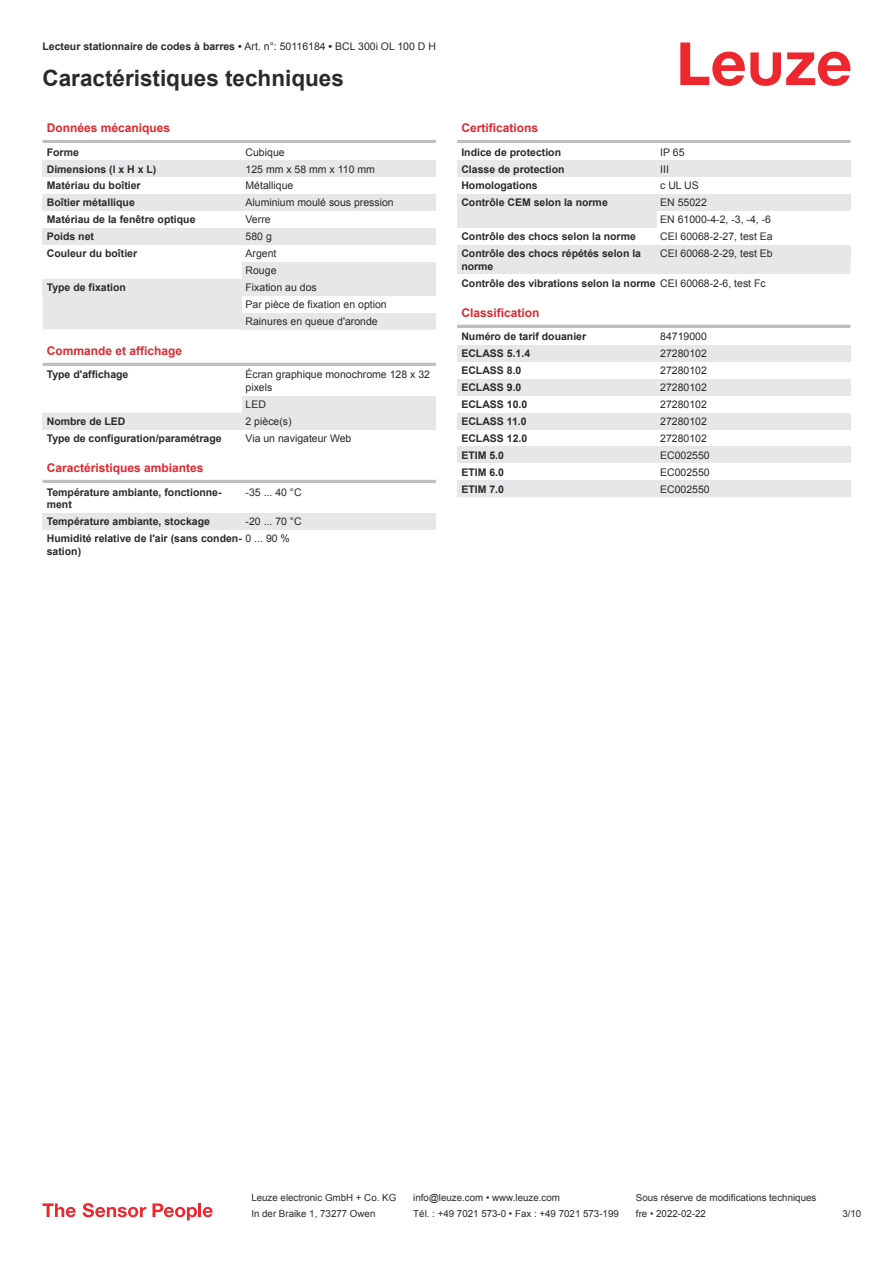
<style>
.page{position:relative;width:893px;height:1263px;background:#fff}
.page>*{position:absolute;margin:0;border:0;box-sizing:border-box;transform-origin:0 0}
.t1{font:700 22.5px "Arial";color:#2b292a}
.t2{font:700 12px "Arial";color:#db2a30}
.t3{font:700 10.5px/12.6px "Arial";color:#2b292a}
.t4{font:10.5px/17px "Arial";color:#2b292a}
.t5{font:9.75px "Arial";color:#2b292a}
.s1{font-weight:400}
</style>
<div class="page">
<svg style="left:680px;top:43px;width:170px;height:43px"></svg>
<div style="left:43px;top:296px;width:393px;height:34px;background:#e6e7e9"></div>
<hr style="left:43px;top:140px;width:393px;height:3px;background:#bdbfc1">
<div style="left:43px;top:160px;width:199px;height:17px;background:#e6e7e9"></div>
<div style="left:242px;top:160px;width:194px;height:17px;background:#e6e7e9"></div>
<div style="left:43px;top:194px;width:199px;height:17px;background:#e6e7e9"></div>
<div style="left:242px;top:194px;width:194px;height:17px;background:#e6e7e9"></div>
<div style="left:43px;top:228px;width:199px;height:17px;background:#e6e7e9"></div>
<div style="left:242px;top:228px;width:194px;height:17px;background:#e6e7e9"></div>
<div style="left:242px;top:262px;width:194px;height:17px;background:#e6e7e9"></div>
<div style="left:43px;top:279px;width:199px;height:17px;background:#e6e7e9"></div>
<div style="left:242px;top:279px;width:194px;height:50px;background:#e6e7e9"></div>
<div style="left:242px;top:296px;width:194px;height:16px;background:#fff"></div>
<hr style="left:43px;top:363px;width:393px;height:3px;background:#bdbfc1">
<div style="left:242px;top:396px;width:194px;height:17px;background:#e6e7e9"></div>
<div style="left:43px;top:413px;width:199px;height:17px;background:#e6e7e9"></div>
<div style="left:242px;top:413px;width:194px;height:17px;background:#e6e7e9"></div>
<hr style="left:43px;top:480px;width:393px;height:3px;background:#bdbfc1">
<div style="left:43px;top:513px;width:199px;height:17px;background:#e6e7e9"></div>
<div style="left:242px;top:513px;width:194px;height:17px;background:#e6e7e9"></div>
<div style="left:457px;top:211px;width:393px;height:63px;background:#e6e7e9"></div>
<hr style="left:457px;top:140px;width:393px;height:3px;background:#bdbfc1">
<div style="left:457px;top:160px;width:200px;height:17px;background:#e6e7e9"></div>
<div style="left:657px;top:160px;width:193px;height:17px;background:#e6e7e9"></div>
<div style="left:457px;top:194px;width:200px;height:17px;background:#e6e7e9"></div>
<div style="left:657px;top:194px;width:193px;height:17px;background:#e6e7e9"></div>
<div style="left:657px;top:211px;width:193px;height:17px;background:#fff"></div>
<div style="left:457px;top:228px;width:200px;height:17px;background:#fff"></div>
<div style="left:657px;top:228px;width:193px;height:17px;background:#fff"></div>
<div style="left:457px;top:245px;width:200px;height:29px;background:#e6e7e9"></div>
<div style="left:657px;top:245px;width:193px;height:17px;background:#e6e7e9"></div>
<hr style="left:457px;top:325px;width:393px;height:3px;background:#bdbfc1">
<div style="left:457px;top:345px;width:200px;height:17px;background:#e6e7e9"></div>
<div style="left:657px;top:345px;width:193px;height:17px;background:#e6e7e9"></div>
<div style="left:457px;top:379px;width:200px;height:17px;background:#e6e7e9"></div>
<div style="left:657px;top:379px;width:193px;height:17px;background:#e6e7e9"></div>
<div style="left:457px;top:413px;width:200px;height:17px;background:#e6e7e9"></div>
<div style="left:657px;top:413px;width:193px;height:17px;background:#e6e7e9"></div>
<div style="left:457px;top:446px;width:200px;height:17px;background:#e6e7e9"></div>
<div style="left:657px;top:446px;width:193px;height:17px;background:#e6e7e9"></div>
<div style="left:457px;top:480px;width:200px;height:17px;background:#e6e7e9"></div>
<div style="left:657px;top:480px;width:193px;height:17px;background:#e6e7e9"></div>
<svg style="left:43px;top:1203px;width:33px;height:14px"></svg>
<svg style="left:83px;top:1203px;width:63px;height:14px"></svg>
<svg style="left:153px;top:1203px;width:44px;height:17px"></svg>
<hr style="left:198px;top:1203px;width:3px;height:14px;background:#ed272d">
<svg style="left:203px;top:1207px;width:10px;height:10px"></svg>
<p class="t3" style="left:43px;top:41px;width:395px">Lecteur stationnaire de codes à barres • <span class="s1">Art. n°: 50116184</span> • <span class="s1">BCL 300i OL 100 D H</span></p>
<h1 class="t1" style="left:43px;top:70px;width:303px">Caractéristiques techniques</h1>
<p class="t2" style="left:47px;top:123px;width:125px">Données mécaniques</p>
<p class="t3" style="left:47px;top:147px;width:34px">Forme</p>
<p class="t4" style="left:246px;top:144px;width:41px">Cubique</p>
<p class="t3" style="left:47px;top:164px;width:111px">Dimensions (l x H x L)</p>
<p class="t4" style="left:246px;top:161px;width:131px">125 mm x 58 mm x 110 mm</p>
<p class="t3" style="left:47px;top:180px;width:95px">Matériau du boîtier</p>
<p class="t4" style="left:246px;top:178px;width:49px">Métallique</p>
<p class="t3" style="left:47px;top:197px;width:90px">Boîtier métallique</p>
<p class="t4" style="left:246px;top:195px;width:150px">Aluminium moulé sous pression</p>
<p class="t3" style="left:47px;top:214px;width:150px">Matériau de la fenêtre optique</p>
<p class="t4" style="left:246px;top:212px;width:27px">Verre</p>
<p class="t3" style="left:47px;top:231px;width:49px">Poids net</p>
<p class="t4" style="left:246px;top:229px;width:28px">580 g</p>
<p class="t3" style="left:47px;top:248px;width:92px">Couleur du boîtier</p>
<p class="t4" style="left:246px;top:246px;width:32px">Argent<br>Rouge</p>
<p class="t3" style="left:47px;top:282px;width:81px">Type de fixation</p>
<p class="t4" style="left:246px;top:280px;width:143px">Fixation au dos<br>Par pièce de fixation en option<br>Rainures en queue d'aronde</p>
<p class="t2" style="left:47px;top:346px;width:137px">Commande et affichage</p>
<p class="t3" style="left:47px;top:369px;width:83px">Type d'affichage</p>
<p class="t4" style="left:246px;top:369px;width:186px;line-height:12.6px">Écran graphique monochrome 128 x 32 pixels</p>
<p class="t4" style="left:246px;top:397px;width:22px">LED</p>
<p class="t3" style="left:47px;top:416px;width:80px">Nombre de LED</p>
<p class="t4" style="left:246px;top:414px;width:48px">2 pièce(s)</p>
<p class="t3" style="left:47px;top:433px;width:176px">Type de configuration/paramétrage</p>
<p class="t4" style="left:246px;top:431px;width:107px">Via un navigateur Web</p>
<p class="t2" style="left:47px;top:463px;width:158px">Caractéristiques ambiantes</p>
<p class="t3" style="left:47px;top:487px;width:176px">Température ambiante, fonctionne&shy;ment</p>
<p class="t4" style="left:246px;top:484px;width:58px">-35 ... 40 °C</p>
<p class="t3" style="left:47px;top:516px;width:165px">Température ambiante, stockage</p>
<p class="t3" style="left:47px;top:514px;width:256px;line-height:17px;text-indent:199px"><span class="s1">-20 ... 70 °C<br></span>Humidité relative de l'air (sans conden- <span class="s1">0 ... 90 %</span></p>
<p class="t3" style="left:47px;top:546px;width:36px">sation)</p>
<p class="t2" style="left:461px;top:123px;width:78px">Certifications</p>
<p class="t3" style="left:461px;top:147px;width:101px">Indice de protection</p>
<p class="t4" style="left:660px;top:144px;width:26px">IP 65</p>
<p class="t3" style="left:461px;top:164px;width:105px">Classe de protection</p>
<p class="t4" style="left:660px;top:161px;width:10px">III</p>
<p class="t3" style="left:461px;top:180px;width:78px">Homologations</p>
<p class="t4" style="left:660px;top:178px;width:40px">c UL US</p>
<p class="t3" style="left:461px;top:197px;width:148px">Contrôle CEM selon la norme</p>
<p class="t4" style="left:660px;top:195px;width:112px">EN 55022<br>EN 61000-4-2, -3, -4, -6</p>
<p class="t3" style="left:461px;top:231px;width:176px">Contrôle des chocs selon la norme</p>
<p class="t4" style="left:660px;top:229px;width:114px">CEI 60068-2-27, test Ea</p>
<p class="t3" style="left:461px;top:248px;width:181px">Contrôle des chocs répétés selon la norme</p>
<p class="t4" style="left:660px;top:246px;width:114px">CEI 60068-2-29, test Eb</p>
<p class="t3" style="left:461px;top:278px;width:306px">Contrôle des vibrations selon la norme <span class="s1">CEI 60068-2-6, test Fc</span></p>
<p class="t2" style="left:461px;top:308px;width:80px">Classification</p>
<p class="t3" style="left:461px;top:331px;width:126px">Numéro de tarif douanier</p>
<p class="t4" style="left:660px;top:329px;width:48px">84719000</p>
<p class="t3" style="left:461px;top:348px;width:70px">ECLASS 5.1.4</p>
<p class="t4" style="left:660px;top:346px;width:48px">27280102</p>
<p class="t3" style="left:461px;top:365px;width:62px">ECLASS 8.0</p>
<p class="t4" style="left:660px;top:363px;width:48px">27280102</p>
<p class="t3" style="left:461px;top:382px;width:62px">ECLASS 9.0</p>
<p class="t4" style="left:660px;top:380px;width:48px">27280102</p>
<p class="t3" style="left:461px;top:399px;width:67px">ECLASS 10.0</p>
<p class="t4" style="left:660px;top:397px;width:48px">27280102</p>
<p class="t3" style="left:461px;top:416px;width:67px">ECLASS 11.0</p>
<p class="t4" style="left:660px;top:414px;width:48px">27280102</p>
<p class="t3" style="left:461px;top:433px;width:67px">ECLASS 12.0</p>
<p class="t4" style="left:660px;top:431px;width:48px">27280102</p>
<p class="t3" style="left:461px;top:450px;width:44px">ETIM 5.0</p>
<p class="t4" style="left:660px;top:447px;width:51px">EC002550</p>
<p class="t3" style="left:461px;top:467px;width:44px">ETIM 6.0</p>
<p class="t4" style="left:660px;top:464px;width:51px">EC002550</p>
<p class="t3" style="left:461px;top:483px;width:44px">ETIM 7.0</p>
<p class="t4" style="left:660px;top:481px;width:51px">EC002550</p>
<p class="t5" style="left:251px;top:1194px;width:146px">Leuze electronic GmbH + Co. KG</p>
<p class="t5" style="left:413px;top:1194px;width:148px">info@leuze.com • www.leuze.com</p>
<p class="t5" style="left:636px;top:1194px;width:182px">Sous réserve de modifications techniques</p>
<p class="t5" style="left:251px;top:1210px;width:126px">In der Braike 1, 73277 Owen</p>
<p class="t5" style="left:413px;top:1210px;width:207px">Tél. : +49 7021 573-0 • Fax : +49 7021 573-199</p>
<p class="t5" style="left:636px;top:1210px;width:72px">fre • 2022-02-22</p>
<p class="t5" style="left:842px;top:1210px;width:20px">3 /10</p>
</div>
